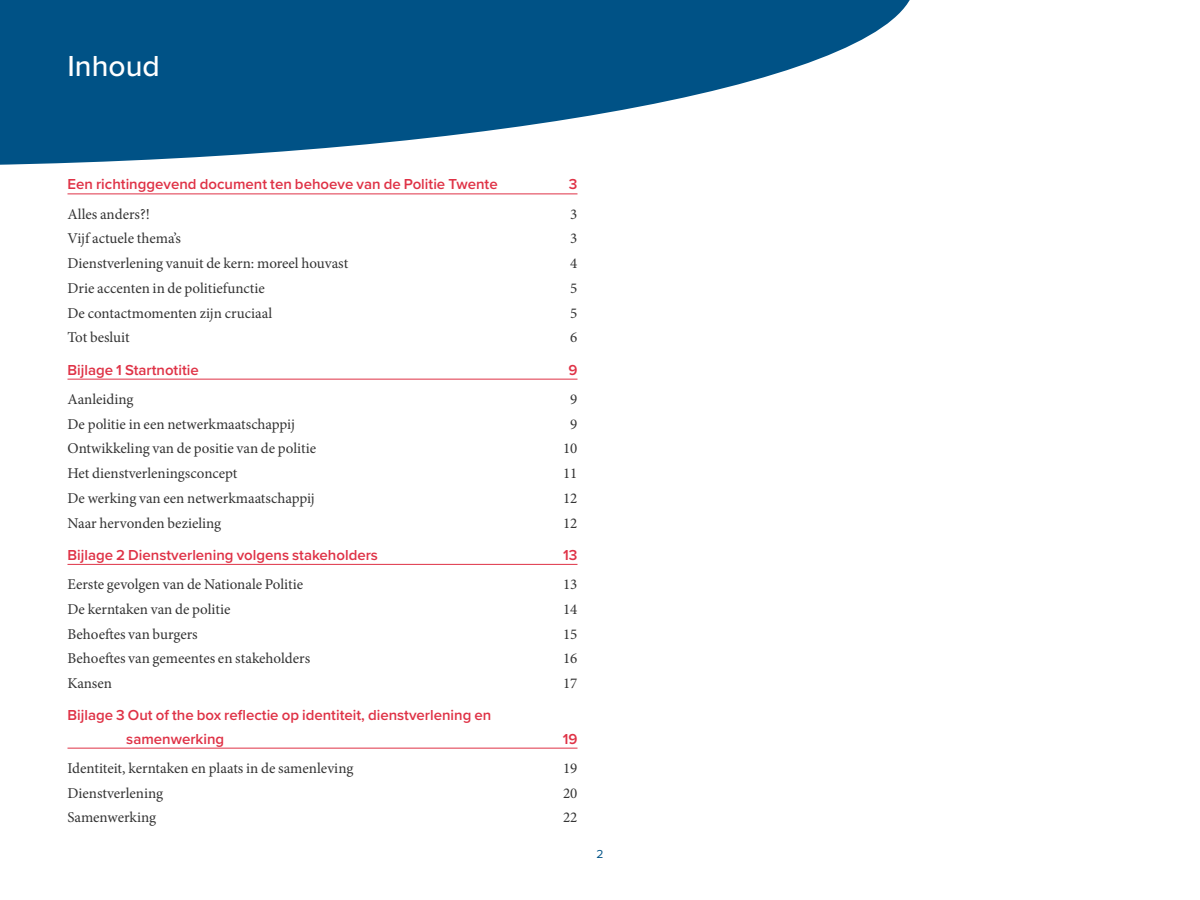
<style>
.page{position:relative;width:1200px;height:900px;background:#fff}
.page>*{position:absolute;margin:0;border:0;box-sizing:border-box;transform-origin:0 0}
.t1{font:500 30px "Proxima Nova";color:#fff}
.t2{font:15px "Minion Pro";color:#333}
.t3{font:600 15px/23.2px "Proxima Nova";color:#df3246}
.t4{font:12px "Proxima Nova";color:#005286}
</style>
<div class="page">
<svg style="left:0;top:0;width:910px;height:165px;fill:#005286"></svg>
<hr style="left:68px;top:194px;width:510px;height:1px;background:#df3246">
<hr style="left:68px;top:379px;width:510px;height:1px;background:#df3246">
<hr style="left:68px;top:564px;width:510px;height:1px;background:#df3246">
<hr style="left:68px;top:748px;width:510px;height:1px;background:#df3246">
<h1 class="t1" style="left:68px;top:48px;width:94px">Inhoud</h1>
<p class="t3" style="left:68px;top:173px;width:432px">Een richtinggevend document ten behoeve van de Politie Twente</p>
<p class="t3" style="left:569px;top:173px;width:10px">3</p>
<p class="t2" style="left:68px;top:204px;width:84px">Alles anders?!</p>
<p class="t2" style="left:570px;top:204px;width:9px">3</p>
<p class="t2" style="left:68px;top:229px;width:115px">Vijf actuele thema’s</p>
<p class="t2" style="left:570px;top:229px;width:9px">3</p>
<p class="t2" style="left:68px;top:253px;width:282px">Dienstverlening vanuit de kern: moreel houvast</p>
<p class="t2" style="left:570px;top:253px;width:9px">4</p>
<p class="t2" style="left:68px;top:278px;width:199px">Drie accenten in de politiefunctie</p>
<p class="t2" style="left:570px;top:278px;width:9px">5</p>
<p class="t2" style="left:68px;top:303px;width:206px">De contactmomenten zijn cruciaal</p>
<p class="t2" style="left:570px;top:303px;width:9px">5</p>
<p class="t2" style="left:68px;top:328px;width:64px">Tot besluit</p>
<p class="t2" style="left:570px;top:328px;width:9px">6</p>
<p class="t3" style="left:68px;top:358px;width:133px">Bijlage 1 Startnotitie</p>
<p class="t3" style="left:568px;top:358px;width:11px">9</p>
<p class="t2" style="left:68px;top:389px;width:68px">Aanleiding</p>
<p class="t2" style="left:570px;top:389px;width:9px">9</p>
<p class="t2" style="left:68px;top:414px;width:229px">De politie in een netwerkmaatschappij</p>
<p class="t2" style="left:570px;top:414px;width:9px">9</p>
<p class="t2" style="left:68px;top:439px;width:250px">Ontwikkeling van de positie van de politie</p>
<p class="t2" style="left:563px;top:439px;width:16px">10</p>
<p class="t2" style="left:68px;top:463px;width:172px">Het dienstverleningsconcept</p>
<p class="t2" style="left:563px;top:463px;width:16px">11</p>
<p class="t2" style="left:68px;top:488px;width:249px">De werking van een netwerkmaatschappij</p>
<p class="t2" style="left:563px;top:488px;width:16px">12</p>
<p class="t2" style="left:68px;top:513px;width:155px">Naar hervonden bezieling</p>
<p class="t2" style="left:563px;top:513px;width:16px">12</p>
<p class="t3" style="left:68px;top:544px;width:312px">Bijlage 2 Dienstverlening volgens stakeholders</p>
<p class="t3" style="left:563px;top:544px;width:16px">13</p>
<p class="t2" style="left:68px;top:574px;width:237px">Eerste gevolgen van de Nationale Politie</p>
<p class="t2" style="left:563px;top:574px;width:16px">13</p>
<p class="t2" style="left:68px;top:599px;width:164px">De kerntaken van de politie</p>
<p class="t2" style="left:563px;top:599px;width:16px">14</p>
<p class="t2" style="left:68px;top:624px;width:132px">Behoeftes van burgers</p>
<p class="t2" style="left:563px;top:624px;width:16px">15</p>
<p class="t2" style="left:68px;top:649px;width:244px">Behoeftes van gemeentes en stakeholders</p>
<p class="t2" style="left:563px;top:649px;width:16px">16</p>
<p class="t2" style="left:68px;top:673px;width:46px">Kansen</p>
<p class="t2" style="left:563px;top:673px;width:16px">17</p>
<p class="t3" style="left:126px;top:704px;width:367px;text-indent:-59px">Bijlage 3 Out of the box reflectie op identiteit, dienstverlening en samenwerking</p>
<p class="t3" style="left:563px;top:727px;width:16px">19</p>
<p class="t2" style="left:68px;top:758px;width:287px">Identiteit, kerntaken en plaats in de samenleving</p>
<p class="t2" style="left:563px;top:758px;width:16px">19</p>
<p class="t2" style="left:68px;top:783px;width:97px">Dienstverlening</p>
<p class="t2" style="left:563px;top:783px;width:16px">20</p>
<p class="t2" style="left:68px;top:808px;width:90px">Samenwerking</p>
<p class="t2" style="left:563px;top:808px;width:16px">22</p>
<p class="t4" style="left:596px;top:847px;width:9px">2</p>
</div>
